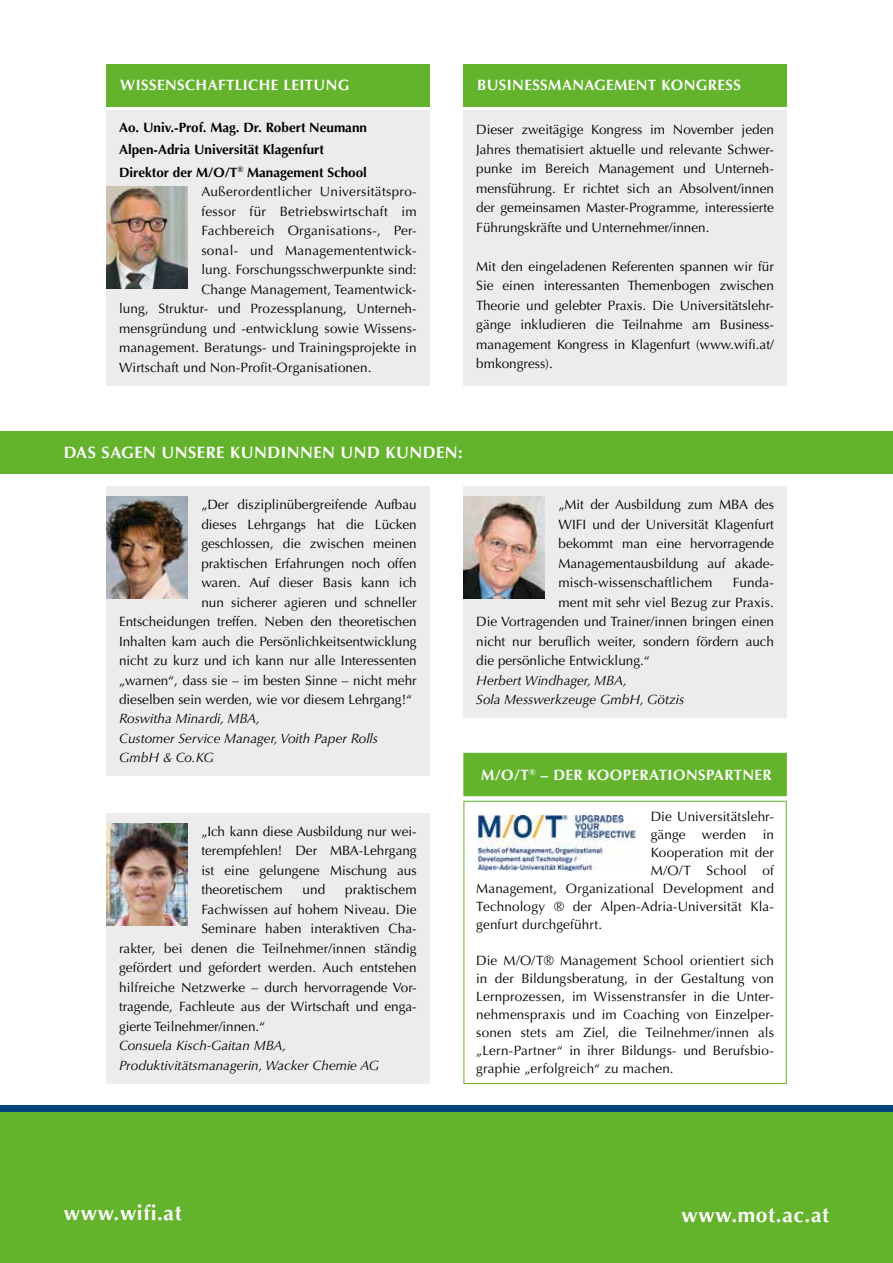
<style>
.page{position:relative;width:893px;height:1263px;background:#fff}
.page>*{position:absolute;margin:0;border:0;box-sizing:border-box;transform-origin:0 0}
.t1{font:700 21px "Optima LT Std";letter-spacing:.03em;color:#fff}
.t2{font:700 16.5px "Optima LT Std";letter-spacing:.03em;color:#fff}
.t3{font:700 15px "Optima LT Std";letter-spacing:.03em;color:#fff}
.t4{font:13.5px/19.5px "Optima LT Std";color:#000;text-align:justify}
.t5{font:italic 13.5px/19.5px "Optima LT Std";color:#000}
.t6{font:13.5px "Optima LT Std";letter-spacing:.025em;color:#000}
.t7{font:700 13.5px/22.5px "Optima LT Std";color:#000}
</style>
<div class="page">
<div style="left:463px;top:801px;width:324px;height:283px;border:1px solid #64b32c"></div>
<div style="left:0;top:1108px;width:893px;height:155px;background:#64b32c"></div>
<div style="left:0;top:1105px;width:893px;height:6px;background:#00437c"></div>
<div style="left:0;top:431px;width:893px;height:43px;background:#64b32c"></div>
<div style="left:106px;top:111px;width:323px;height:275px;background:#ececed"></div>
<div style="left:463px;top:111px;width:324px;height:275px;background:#ececed"></div>
<img style="left:106px;top:186px;width:81px;height:102px">
<div style="left:106px;top:64px;width:323px;height:42px;background:#64b32c"></div>
<div style="left:463px;top:64px;width:324px;height:42px;background:#64b32c"></div>
<div style="left:106px;top:813px;width:323px;height:271px;background:#ececed"></div>
<img style="left:106px;top:824px;width:81px;height:102px">
<img style="left:479px;top:815px;width:159px;height:55px">
<div style="left:463px;top:753px;width:324px;height:43px;background:#64b32c;border:1px solid #64b32c"></div>
<div style="left:106px;top:486px;width:323px;height:290px;background:#ececed"></div>
<img style="left:106px;top:496px;width:81px;height:102px">
<div style="left:463px;top:486px;width:324px;height:231px;background:#ececed"></div>
<img style="left:463px;top:497px;width:81px;height:101px">
<p class="t3" style="left:120px;top:76px;width:231px">WISSENSCHAFTLICHE LEITUNG</p>
<p class="t3" style="left:477px;top:76px;width:265px">BUSINESSMANAGEMENT KONGRESS</p>
<p class="t7" style="left:119px;top:116px;width:249px">Ao. Univ.-Prof. Mag. Dr. Robert Neumann<br>Alpen-Adria Universität Klagenfurt<br>Direktor der M/O/T<sup>®</sup> Management School</p>
<p class="t6" style="left:201px;top:184px;width:217px">Außerordentlicher Universitätspro-</p>
<p class="t6" style="left:201px;top:203px;width:217px">fessor für Betriebswirtschaft im</p>
<p class="t6" style="left:201px;top:223px;width:217px">Fachbereich Organisations-, Per-</p>
<p class="t6" style="left:201px;top:242px;width:217px">sonal- und Managemententwick-</p>
<p class="t4" style="left:201px;top:260px;width:217px">lung. Forschungsschwerpunkte sind:</p>
<p class="t4" style="left:201px;top:279px;width:217px">Change Management, Teamentwick-</p>
<p class="t4" style="left:119px;top:299px;width:299px">lung, Struktur- und Prozessplanung, Unterneh-</p>
<p class="t4" style="left:119px;top:318px;width:299px">mensgründung und -entwicklung sowie Wissens-</p>
<p class="t4" style="left:119px;top:338px;width:299px">management. Beratungs- und Trainingsprojekte in</p>
<p class="t4" style="left:119px;top:357px;width:254px">Wirtschaft und Non-Profit-Organisationen.</p>
<p class="t4" style="left:476px;top:120px;width:299px">Dieser zweitägige Kongress im November jeden Jahres thematisiert aktuelle und relevante Schwer&shy;punke im Bereich Management und Unterneh&shy;mensführung. Er richtet sich an Absolvent/innen der gemeinsamen Master-Programme, interessierte Führungskräfte und Unternehmer/innen.</p>
<p class="t4" style="left:476px;top:257px;width:299px">Mit den eingeladenen Referenten spannen wir für Sie einen interessanten Themenbogen zwischen Theorie und gelebter Praxis. Die Universitätslehr&shy;gänge inkludieren die Teilnahme am Business&shy;management Kongress in Klagenfurt (www.wifi.at/ bmkongress).</p>
<p class="t2" style="left:64px;top:443px;width:401px">DAS SAGEN UNSERE KUNDINNEN UND KUNDEN:</p>
<p class="t4" style="left:201px;top:495px;width:217px">„Der disziplinübergreifende Aufbau</p>
<p class="t4" style="left:201px;top:514px;width:217px">dieses Lehrgangs hat die Lücken</p>
<p class="t4" style="left:201px;top:534px;width:217px">geschlossen, die zwischen meinen</p>
<p class="t4" style="left:201px;top:553px;width:217px">praktischen Erfahrungen noch offen</p>
<p class="t4" style="left:201px;top:573px;width:217px">waren. Auf dieser Basis kann ich</p>
<p class="t4" style="left:201px;top:592px;width:217px">nun sicherer agieren und schneller</p>
<p class="t4" style="left:119px;top:612px;width:299px">Entscheidungen treffen. Neben den theoretischen</p>
<p class="t4" style="left:119px;top:631px;width:299px">Inhalten kam auch die Persönlichkeitsentwicklung</p>
<p class="t4" style="left:119px;top:651px;width:299px">nicht zu kurz und ich kann nur alle Interessenten</p>
<p class="t4" style="left:119px;top:670px;width:299px">„warnen“, dass sie – im besten Sinne – nicht mehr</p>
<p class="t4" style="left:119px;top:690px;width:295px">dieselben sein werden, wie vor diesem Lehrgang!“</p>
<p class="t5" style="left:119px;top:709px;width:261px">Roswitha Minardi, MBA,<br>Customer Service Manager, Voith Paper Rolls<br>GmbH &amp; Co.KG</p>
<p class="t4" style="left:201px;top:822px;width:217px">„Ich kann diese Ausbildung nur wei&shy;terempfehlen! Der MBA-Lehrgang ist eine gelungene Mischung aus theoretischem</p>
<p class="t4" style="left:303px;top:880px;width:24px">und</p>
<p class="t4" style="left:345px;top:880px;width:73px">praktischem</p>
<p class="t4" style="left:201px;top:900px;width:217px">Fachwissen auf hohem Niveau. Die</p>
<p class="t4" style="left:201px;top:919px;width:217px">Seminare haben interaktiven Cha-</p>
<p class="t4" style="left:119px;top:939px;width:299px">rakter, bei denen die Teilnehmer/innen ständig</p>
<p class="t4" style="left:119px;top:958px;width:299px">gefördert und gefordert werden. Auch entstehen</p>
<p class="t4" style="left:119px;top:978px;width:299px">hilfreiche Netzwerke – durch hervorragende Vor-</p>
<p class="t4" style="left:119px;top:997px;width:299px">tragende, Fachleute aus der Wirtschaft und enga-</p>
<p class="t4" style="left:119px;top:1017px;width:148px">gierte Teilnehmer/innen.“</p>
<p class="t5" style="left:119px;top:1036px;width:262px">Consuela Kisch-Gaitan MBA,<br>Produktivitätsmanagerin, Wacker Chemie AG</p>
<p class="t4" style="left:559px;top:495px;width:217px">„Mit der Ausbildung zum MBA des WIFI und der Universität Klagenfurt bekommt man eine hervorragende Managementausbildung auf akade&shy;misch-wissenschaftlichem</p>
<p class="t4" style="left:733px;top:573px;width:43px">Funda-</p>
<p class="t4" style="left:559px;top:592px;width:217px">ment mit sehr viel Bezug zur Praxis.</p>
<p class="t4" style="left:476px;top:612px;width:299px">Die Vortragenden und Trainer/innen bringen einen</p>
<p class="t4" style="left:476px;top:631px;width:299px">nicht nur beruflich weiter, sondern fördern auch</p>
<p class="t4" style="left:476px;top:651px;width:175px">die persönliche Entwicklung.“</p>
<p class="t5" style="left:476px;top:670px;width:210px">Herbert Windhager, MBA,<br>Sola Messwerkzeuge GmbH, Götzis</p>
<p class="t3" style="left:481px;top:767px;width:292px">M/O/T<sup>®</sup> – DER KOOPERATIONSPARTNER</p>
<p class="t4" style="left:651px;top:807px;width:124px">Die Universitätslehr-</p>
<p class="t4" style="left:651px;top:825px;width:125px">gänge werden in</p>
<p class="t4" style="left:651px;top:843px;width:125px">Kooperation mit der</p>
<p class="t4" style="left:651px;top:861px;width:125px">M/O/T School of</p>
<p class="t4" style="left:476px;top:879px;width:299px">Management, Organizational Development and</p>
<p class="t4" style="left:476px;top:897px;width:299px">Technology ® der Alpen-Adria-Universität Kla-</p>
<p class="t4" style="left:476px;top:915px;width:128px">genfurt durchgeführt.</p>
<p class="t4" style="left:476px;top:951px;width:299px;line-height:18px">Die M/O/T® Management School orientiert sich in der Bildungsberatung, in der Gestaltung von Lernprozessen, im Wissenstransfer in die Unter&shy;nehmenspraxis und im Coaching von Einzelper&shy;sonen stets am Ziel, die Teilnehmer/innen als „Lern-Partner“ in ihrer Bildungs- und Berufsbio&shy;graphie „erfolgreich“ zu machen.</p>
<h1 class="t1" style="left:64px;top:1201px;width:119px">www.wifi.at</h1>
<h1 class="t1" style="left:682px;top:1202px;width:149px">www.mot.ac.at</h1>
</div>
